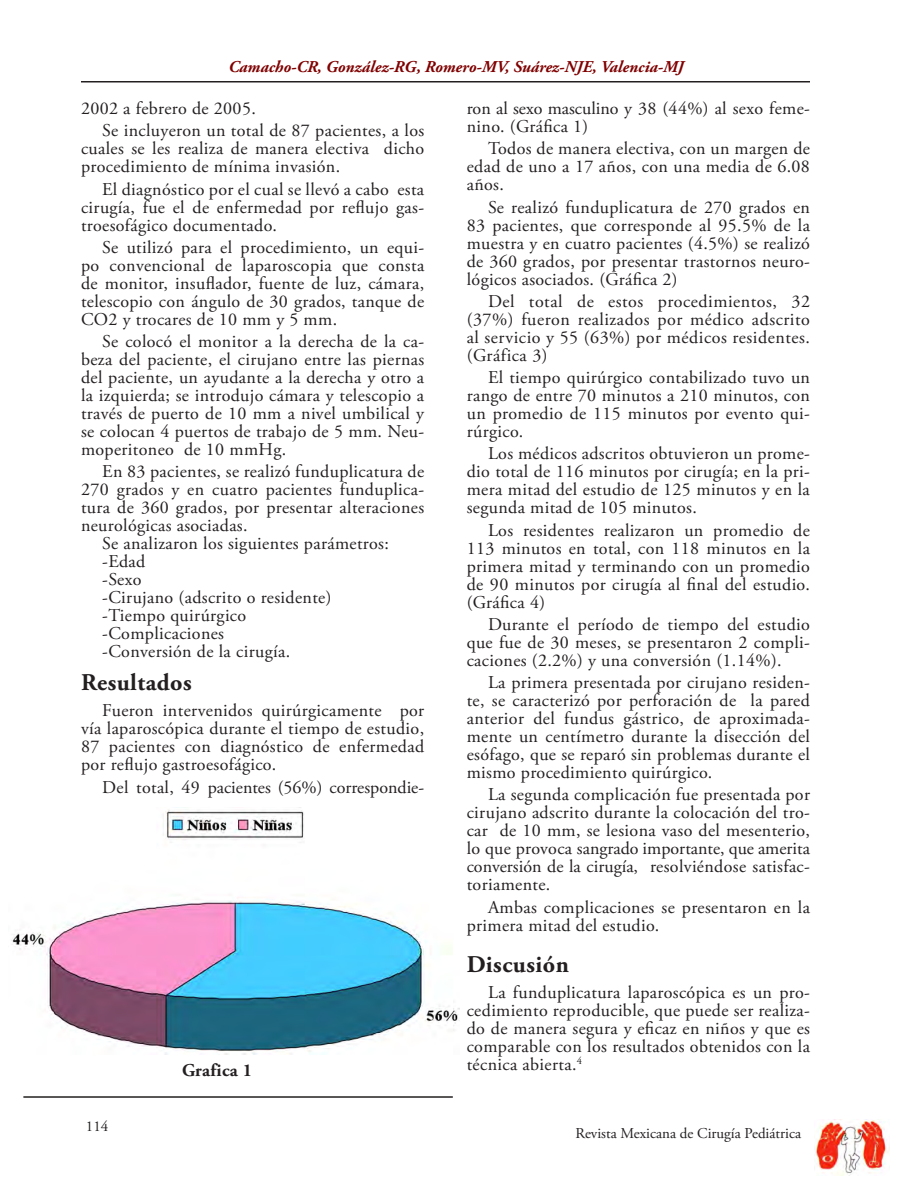
<style>
.page{position:relative;width:918px;height:1188px;background:#fff}
.page>*{position:absolute;margin:0;border:0;box-sizing:border-box;transform-origin:0 0}
.t1{font:700 24px "Adobe Garamond Pro";letter-spacing:.02em;color:#231f20}
.t2{font:18px/18px "Adobe Garamond Pro";letter-spacing:.02em;color:#231f20;text-align:justify}
.t3{font:18px "Adobe Garamond Pro";color:#231f20}
.t4{font:700 18px "Adobe Garamond Pro";letter-spacing:.02em;color:#231f20}
.t5{font:italic 700 16.5px "Adobe Garamond Pro";color:#800000}
.t6{font:15px "Adobe Garamond Pro";color:#231f20}
</style>
<div class="page">
<img style="left:815px;top:1120px;width:75px;height:55px">
<img style="left:11px;top:807px;width:448px;height:247px">
<hr style="left:81px;top:81px;width:729px;height:1px;background:#231f20">
<hr style="left:23px;top:1096px;width:430px;height:2px;background:#231f20">
<p class="t5" style="left:229px;top:57px;width:457px">Camacho-CR, González-RG, Romero-MV, Suárez-NJE, Valencia-MJ</p>
<p class="t2" style="left:81px;top:100px;width:176px">2002 a febrero de 2005.</p>
<p class="t2" style="left:81px;top:122px;width:345px;text-indent:21px">Se incluyeron un total de 87 pacientes, a los cuales se les realiza de manera electiva dicho procedimiento de mínima invasión.</p>
<p class="t2" style="left:81px;top:180px;width:345px;text-indent:21px">El diagnóstico por el cual se llevó a cabo esta cirugía, fue el de enfermedad por reflujo gas&shy;troesofágico documentado.</p>
<p class="t2" style="left:81px;top:239px;width:345px;text-indent:21px">Se utilizó para el procedimiento, un equi&shy;po convencional de laparoscopia que consta de monitor, insuflador, fuente de luz, cámara, telescopio con ángulo de 30 grados, tanque de CO2 y trocares de 10 mm y 5 mm.</p>
<p class="t2" style="left:81px;top:333px;width:345px;text-indent:21px">Se colocó el monitor a la derecha de la ca&shy;beza del paciente, el cirujano entre las piernas del paciente, un ayudante a la derecha y otro a la izquierda; se introdujo cámara y telescopio a través de puerto de 10 mm a nivel umbilical y se colocan 4 puertos de trabajo de 5 mm. Neu&shy;moperitoneo de 10 mmHg.</p>
<p class="t2" style="left:81px;top:463px;width:345px;text-indent:21px">En 83 pacientes, se realizó funduplicatura de 270 grados y en cuatro pacientes funduplica&shy;tura de 360 grados, por presentar alteraciones neurológicas asociadas.</p>
<p class="t2" style="left:102px;top:535px;width:288px">Se analizaron los siguientes parámetros:</p>
<p class="t2" style="left:102px;top:553px;width:45px">-Edad</p>
<p class="t2" style="left:102px;top:571px;width:41px">-Sexo</p>
<p class="t2" style="left:102px;top:589px;width:231px">-Cirujano (adscrito o residente)</p>
<p class="t2" style="left:102px;top:607px;width:146px">-Tiempo quirúrgico</p>
<p class="t2" style="left:102px;top:625px;width:123px">-Complicaciones</p>
<p class="t2" style="left:102px;top:643px;width:189px">-Conversión de la cirugía.</p>
<p class="t1" style="left:81px;top:668px;width:112px">Resultados</p>
<p class="t2" style="left:81px;top:702px;width:345px;text-indent:21px">Fueron intervenidos quirúrgicamente por vía laparoscópica durante el tiempo de estudio, 87 pacientes con diagnóstico de enfermedad por reflujo gastroesofágico.</p>
<p class="t3" style="left:102px;top:776px;width:323px">Del total, 49 pacientes (56%) correspondie-</p>
<p class="t6" style="left:86px;top:1117px;width:24px">114</p>
<p class="t4" style="left:182px;top:1060px;width:72px">Grafica 1</p>
<p class="t2" style="left:467px;top:100px;width:345px">ron al sexo masculino y 38 (44%) al sexo feme&shy;nino. (Gráfica 1)</p>
<p class="t2" style="left:467px;top:140px;width:345px;text-indent:21px">Todos de manera electiva, con un margen de edad de uno a 17 años, con una media de 6.08 años.</p>
<p class="t2" style="left:467px;top:198px;width:345px;text-indent:21px">Se realizó funduplicatura de 270 grados en 83 pacientes, que corresponde al 95.5% de la muestra y en cuatro pacientes (4.5%) se realizó de 360 grados, por presentar trastornos neuro&shy;lógicos asociados. (Gráfica 2)</p>
<p class="t2" style="left:467px;top:293px;width:345px;text-indent:21px">Del total de estos procedimientos, 32 (37%) fueron realizados por médico adscrito al servicio y 55 (63%) por médicos residentes. (Gráfica 3)</p>
<p class="t2" style="left:467px;top:369px;width:345px;text-indent:21px">El tiempo quirúrgico contabilizado tuvo un rango de entre 70 minutos a 210 minutos, con un promedio de 115 minutos por evento qui&shy;rúrgico.</p>
<p class="t2" style="left:467px;top:445px;width:345px;text-indent:21px">Los médicos adscritos obtuvieron un prome&shy;dio total de 116 minutos por cirugía; en la pri&shy;mera mitad del estudio de 125 minutos y en la segunda mitad de 105 minutos.</p>
<p class="t2" style="left:467px;top:521px;width:345px;text-indent:21px">Los residentes realizaron un promedio de 113 minutos en total, con 118 minutos en la primera mitad y terminando con un promedio de 90 minutos por cirugía al final del estudio. (Gráfica 4)</p>
<p class="t2" style="left:467px;top:616px;width:345px;text-indent:21px">Durante el período de tiempo del estudio que fue de 30 meses, se presentaron 2 compli&shy;caciones (2.2%) y una conversión (1.14%).</p>
<p class="t2" style="left:467px;top:674px;width:345px;text-indent:21px">La primera presentada por cirujano residen&shy;te, se caracterizó por perforación de la pared anterior del fundus gástrico, de aproximada&shy;mente un centímetro durante la disección del esófago, que se reparó sin problemas durante el mismo procedimiento quirúrgico.</p>
<p class="t2" style="left:467px;top:786px;width:345px;text-indent:21px">La segunda complicación fue presentada por cirujano adscrito durante la colocación del tro&shy;car de 10 mm, se lesiona vaso del mesenterio, lo que provoca sangrado importante, que amerita conversión de la cirugía, resolviéndose satisfac&shy;toriamente.</p>
<p class="t2" style="left:467px;top:898px;width:345px;text-indent:21px">Ambas complicaciones se presentaron en la primera mitad del estudio.</p>
<p class="t1" style="left:467px;top:950px;width:104px">Discusión</p>
<p class="t2" style="left:467px;top:984px;width:345px;text-indent:21px">La funduplicatura laparoscópica es un pro&shy;cedimiento reproducible, que puede ser realiza&shy;do de manera segura y eficaz en niños y que es comparable con los resultados obtenidos con la técnica abierta.<sup>4</sup></p>
<p class="t6" style="left:576px;top:1124px;width:227px">Revista Mexicana de Cirugía Pediátrica</p>
</div>
